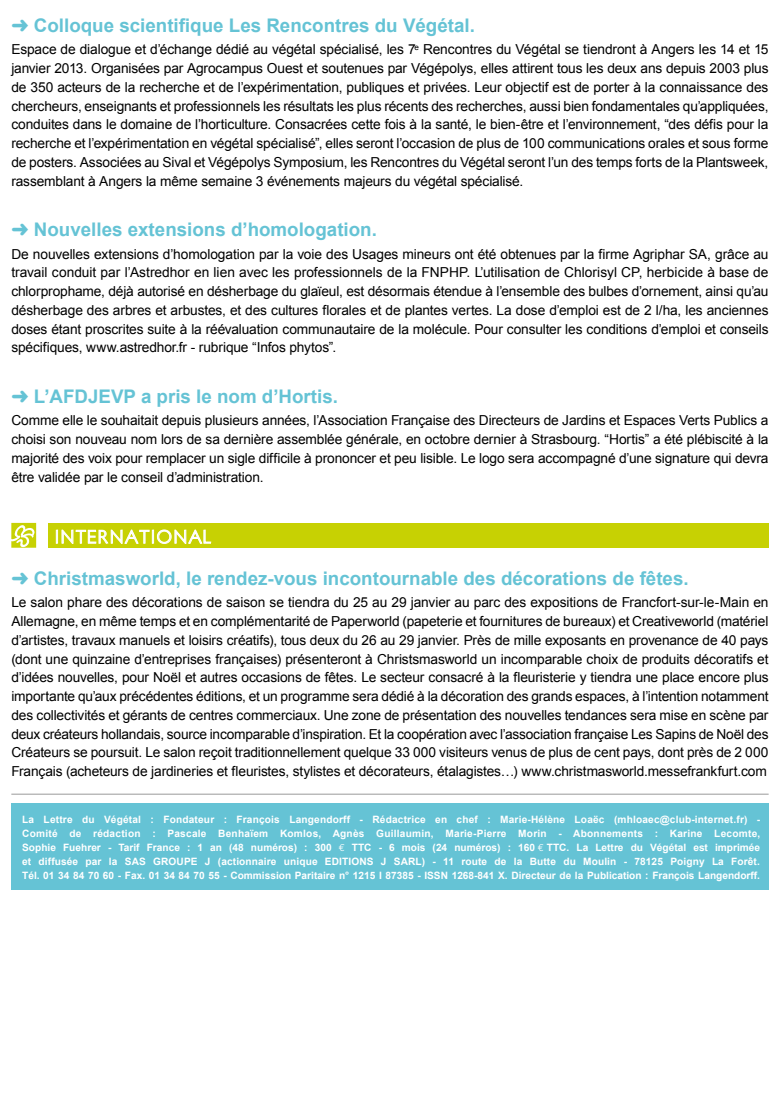
<style>
.page{position:relative;width:780px;height:1099px;background:#fff}
.page>*{position:absolute;margin:0;border:0;box-sizing:border-box;transform-origin:0 0}
.t1{font:700 18.75px "Arial";color:#65c3d5}
.t2{font:300 18.75px "Klill";letter-spacing:.075em;color:#fff}
.t3{font:13.75px/18.8px "Arial";letter-spacing:-.01em;color:#000;text-align:justify}
.t4{font:700 10.12px/13.8px "Arial";color:#fff;text-align:justify}
.s1{font-family:"Euro Mono";font-weight:400}
</style>
<div class="page">
<div style="left:11px;top:803px;width:757px;height:87px;background:#65c3d5"></div>
<hr style="left:11px;top:793px;width:757px;height:1px;background:#999">
<div style="left:48px;top:523px;width:720px;height:24px;background:#c7d103"></div>
<svg style="left:56px;top:529px;width:155px;height:15px"></svg>
<svg style="left:11px;top:523px;width:25px;height:24px"></svg>
<h1 class="t1" style="left:11px;top:13px;width:465px">➜ Colloque scientifique Les Rencontres du Végétal.</h1>
<p class="t3" style="left:11px;top:40px;width:758px">Espace de dialogue et d’échange dédié au végétal spécialisé, les 7<sup>e</sup> Rencontres du Végétal se tiendront à Angers les 14 et 15 janvier 2013. Organisées par Agrocampus Ouest et soutenues par Végépolys, elles attirent tous les deux ans depuis 2003 plus de 350 acteurs de la recherche et de l’expérimentation, publiques et privées. Leur objectif est de porter à la connaissance des chercheurs, enseignants et professionnels les résultats les plus récents des recherches, aussi bien fondamentales qu’appliquées, conduites dans le domaine de l’horticulture. Consacrées cette fois à la santé, le bien-être et l’environnement, “des défis pour la recherche et l’expérimentation en végétal spécialisé”, elles seront l’occasion de plus de 100 communications orales et sous forme de posters. Associées au Sival et Végépolys Symposium, les Rencontres du Végétal seront l’un des temps forts de la Plantsweek, rassemblant à Angers la même semaine 3 événements majeurs du végétal spécialisé.</p>
<h1 class="t1" style="left:11px;top:217px;width:367px">➜ Nouvelles extensions d’homologation.</h1>
<p class="t3" style="left:11px;top:244px;width:758px">De nouvelles extensions d’homologation par la voie des Usages mineurs ont été obtenues par la firme Agriphar SA, grâce au travail conduit par l’Astredhor en lien avec les professionnels de la FNPHP. L’utilisation de Chlorisyl CP, herbicide à base de chlorprophame, déjà autorisé en désherbage du glaïeul, est désormais étendue à l’ensemble des bulbes d’ornement, ainsi qu’au désherbage des arbres et arbustes, et des cultures florales et de plantes vertes. La dose d’emploi est de 2 l/ha, les anciennes doses étant proscrites suite à la réévaluation communautaire de la molécule. Pour consulter les conditions d’emploi et conseils spécifiques, www.astredhor.fr - rubrique “Infos phytos”.</p>
<h1 class="t1" style="left:11px;top:384px;width:328px">➜ L’AFDJEVP a pris le nom d’Hortis.</h1>
<p class="t3" style="left:11px;top:411px;width:758px">Comme elle le souhaitait depuis plusieurs années, l’Association Française des Directeurs de Jardins et Espaces Verts Publics a choisi son nouveau nom lors de sa dernière assemblée générale, en octobre dernier à Strasbourg. “Hortis” a été plébiscité à la majorité des voix pour remplacer un sigle difficile à prononcer et peu lisible. Le logo sera accompagné d’une signature qui devra être validée par le conseil d’administration.</p>
<h1 class="t2" style="left:55px;top:526px;width:109px">INTERNATION</h1>
<h1 class="t2" style="left:189px;top:526px;width:24px">AL</h1>
<h1 class="t1" style="left:11px;top:566px;width:678px">➜ Christmasworld, le rendez-vous incontournable des décorations de fêtes.</h1>
<p class="t3" style="left:11px;top:593px;width:758px">Le salon phare des décorations de saison se tiendra du 25 au 29 janvier au parc des expositions de Francfort-sur-le-Main en Allemagne, en même temps et en complémentarité de Paperworld (papeterie et fournitures de bureaux) et Creativeworld (matériel d’artistes, travaux manuels et loisirs créatifs), tous deux du 26 au 29 janvier. Près de mille exposants en provenance de 40 pays (dont une quinzaine d’entreprises françaises) présenteront à Christsmasworld un incomparable choix de produits décoratifs et d’idées nouvelles, pour Noël et autres occasions de fêtes. Le secteur consacré à la fleuristerie y tiendra une place encore plus importante qu’aux précédentes éditions, et un programme sera dédié à la décoration des grands espaces, à l’intention notamment des collectivités et gérants de centres commerciaux. Une zone de présentation des nouvelles tendances sera mise en scène par deux créateurs hollandais, source incomparable d’inspiration. Et la coopération avec l’association française Les Sapins de Noël des Créateurs se poursuit. Le salon reçoit traditionnellement quelque 33 000 visiteurs venus de plus de cent pays, dont près de 2 000<br>Français (acheteurs de jardineries et fleuristes, stylistes et décorateurs, étalagistes…) www.christmasworld.messefrankfurt.com</p>
<p class="t4" style="left:22px;top:813px;width:739px">La Lettre du Végétal : Fondateur : François Langendorff - Rédactrice en chef : Marie-Hélène Loaëc (mhloaec@club-internet.fr) - Comité de rédaction : Pascale Benhaïem Komlos, Agnès Guillaumin, Marie-Pierre Morin - Abonnements : Karine Lecomte, Sophie Fuehrer - Tarif France : 1 an (48 numéros) : 300 <span class="s1">E</span> TTC - 6 mois (24 numéros) : 160 <span class="s1">E</span> TTC. La Lettre du Végétal est imprimée et diffusée par la SAS GROUPE J (actionnaire unique EDITIONS J SARL) - 11 route de la Butte du Moulin - 78125 Poigny La Forêt.<br>Tél. 01 34 84 70 60 - Fax. 01 34 84 70 55 - Commission Paritaire n° 1215 I 87385 - ISSN 1268-841 X. Directeur de la Publication : François Langendorff.</p>
</div>
